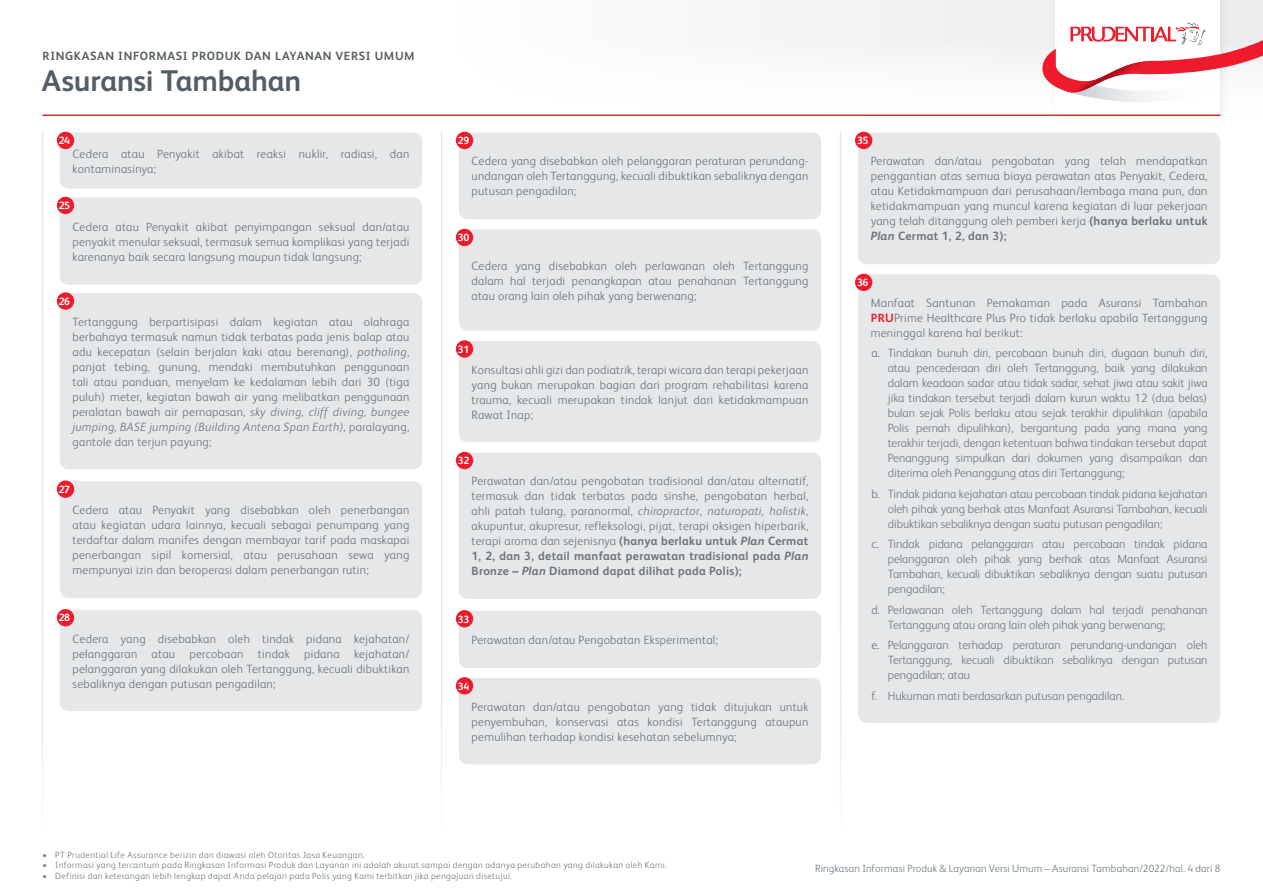
<style>
.page{position:relative;width:1263px;height:893px;background:#fff}
.page>*{position:absolute;margin:0;border:0;box-sizing:border-box;transform-origin:0 0}
.t1{font:700 30px "FS Albert Pro";color:#545d63}
.t2{font:300 12px/15px "FS Albert Pro";letter-spacing:.025em;color:#687379;text-align:justify}
.t3{font:300 12px/15px "FS Albert Pro";color:#6e7a80;text-align:justify}
.t4{font:700 12px "FS Albert Pro";letter-spacing:.05em;color:#545d63}
.t5{font:300 10.5px "FS Albert Pro";letter-spacing:.02em;color:#6e7a80}
.t6{font:700 10.5px "FS Albert Pro";letter-spacing:-.05em;color:#fff}
.t7{font:300 9px "FS Albert Pro";letter-spacing:.045em;color:#6e7a80}
.s1{font-style:italic}
.s2{font-weight:700}
.s3{font-weight:700;font-style:italic}
.s4{font-weight:700;color:#ee1b2c}
.s5{color:#687379}
</style>
<div class="page">
<div style="left:441px;top:0;width:822px;height:132px;background:#fbfcfc"></div>
<div style="left:1048px;top:0;width:183px;height:125px;background:#231f20;opacity:.08"></div>
<div style="left:1056px;top:0;width:164px;height:114px;background:#fff"></div>
<svg style="left:1042px;top:22px;width:221px;height:80px"></svg>
<hr style="left:43px;top:115px;width:1177px;height:1px;background:#ee1b2c">
<hr style="left:42px;top:132px;width:1px;height:696px;background:#e3e6e9">
<hr style="left:441px;top:132px;width:1px;height:696px;background:#e3e6e9">
<hr style="left:840px;top:132px;width:1px;height:696px;background:#e3e6e9">
<div style="left:60px;top:132px;width:362px;height:57px;background:#e6e7e9;border-radius:9px"></div>
<div style="left:57px;top:132px;width:17px;height:17px;background:#ee1b2c;border-radius:50%"></div>
<div style="left:60px;top:197px;width:362px;height:88px;background:#e6e7e9;border-radius:9px"></div>
<div style="left:57px;top:197px;width:17px;height:17px;background:#ee1b2c;border-radius:50%"></div>
<div style="left:60px;top:293px;width:362px;height:176px;background:#e6e7e9;border-radius:9px"></div>
<div style="left:57px;top:292px;width:17px;height:18px;background:#ee1b2c;border-radius:50%"></div>
<div style="left:60px;top:481px;width:362px;height:117px;background:#e6e7e9;border-radius:9px"></div>
<div style="left:57px;top:480px;width:17px;height:18px;background:#ee1b2c;border-radius:50%"></div>
<div style="left:60px;top:610px;width:362px;height:101px;background:#e6e7e9;border-radius:9px"></div>
<div style="left:57px;top:609px;width:17px;height:17px;background:#ee1b2c;border-radius:50%"></div>
<div style="left:459px;top:132px;width:362px;height:87px;background:#e6e7e9;border-radius:9px"></div>
<div style="left:456px;top:132px;width:17px;height:17px;background:#ee1b2c;border-radius:50%"></div>
<div style="left:858px;top:274px;width:362px;height:449px;background:#e6e7e9;border-radius:9px"></div>
<div style="left:855px;top:274px;width:17px;height:17px;background:#ee1b2c;border-radius:50%"></div>
<div style="left:459px;top:229px;width:362px;height:102px;background:#e6e7e9;border-radius:9px"></div>
<div style="left:456px;top:229px;width:17px;height:17px;background:#ee1b2c;border-radius:50%"></div>
<div style="left:459px;top:341px;width:362px;height:101px;background:#e6e7e9;border-radius:9px"></div>
<div style="left:456px;top:340px;width:17px;height:18px;background:#ee1b2c;border-radius:50%"></div>
<div style="left:459px;top:453px;width:362px;height:146px;background:#e6e7e9;border-radius:9px"></div>
<div style="left:456px;top:452px;width:17px;height:17px;background:#ee1b2c;border-radius:50%"></div>
<div style="left:459px;top:678px;width:362px;height:86px;background:#e6e7e9;border-radius:9px"></div>
<div style="left:456px;top:677px;width:17px;height:17px;background:#ee1b2c;border-radius:50%"></div>
<div style="left:858px;top:132px;width:362px;height:132px;background:#e6e7e9;border-radius:9px"></div>
<div style="left:855px;top:132px;width:17px;height:17px;background:#ee1b2c;border-radius:50%"></div>
<div style="left:459px;top:611px;width:362px;height:57px;background:#e6e7e9;border-radius:9px"></div>
<div style="left:456px;top:610px;width:17px;height:17px;background:#ee1b2c;border-radius:50%"></div>
<p class="t4" style="left:43px;top:48px;width:374px">RINGKASAN INFORMASI PRODUK DAN LAYANAN VERSI UMUM</p>
<h1 class="t1" style="left:42px;top:59px;width:261px">Asuransi Tambahan</h1>
<p class="t6" style="left:59px;top:133px;width:13px">24</p>
<p class="t2" style="left:73px;top:145px;width:338px">Cedera atau Penyakit akibat reaksi nuklir, radiasi, dan kontaminasinya;</p>
<p class="t6" style="left:59px;top:198px;width:13px">25</p>
<p class="t2" style="left:73px;top:218px;width:338px">Cedera atau Penyakit akibat penyimpangan seksual dan/atau penyakit menular seksual, termasuk semua komplikasi yang terjadi karenanya baik secara langsung maupun tidak langsung;</p>
<p class="t6" style="left:59px;top:294px;width:13px">26</p>
<p class="t2" style="left:73px;top:313px;width:338px">Tertanggung berpartisipasi dalam kegiatan atau olahraga berbahaya termasuk namun tidak terbatas pada jenis balap atau adu kecepatan (selain berjalan kaki atau berenang), <span class="s1">potholing</span>, panjat tebing, gunung, mendaki membutuhkan penggunaan tali atau panduan, menyelam ke kedalaman lebih dari 30 (tiga puluh) meter, kegiatan bawah air yang melibatkan penggunaan peralatan bawah air pernapasan, <span class="s1">sky diving, cliff diving, bungee jumping, BASE jumping (Building Antena Span Earth),</span> paralayang, gantole dan terjun payung;</p>
<p class="t6" style="left:59px;top:482px;width:13px">27</p>
<p class="t2" style="left:73px;top:502px;width:338px">Cedera atau Penyakit yang disebabkan oleh penerbangan atau kegiatan udara lainnya, kecuali sebagai penumpang yang terdaftar dalam manifes dengan membayar tarif pada maskapai penerbangan sipil komersial, atau perusahaan sewa yang mempunyai izin dan beroperasi dalam penerbangan rutin;</p>
<p class="t6" style="left:59px;top:610px;width:13px">28</p>
<p class="t2" style="left:73px;top:630px;width:338px">Cedera yang disebabkan oleh tindak pidana kejahatan/ pelanggaran atau percobaan tindak pidana kejahatan/ pelanggaran yang dilakukan oleh Tertanggung, kecuali dibuktikan sebaliknya dengan putusan pengadilan;</p>
<p class="t6" style="left:458px;top:133px;width:13px">29</p>
<p class="t2" style="left:472px;top:153px;width:338px">Cedera yang disebabkan oleh pelanggaran peraturan perundang&shy;undangan oleh Tertanggung, kecuali dibuktikan sebaliknya dengan putusan pengadilan;</p>
<p class="t6" style="left:458px;top:230px;width:13px">30</p>
<p class="t2" style="left:472px;top:257px;width:338px">Cedera yang disebabkan oleh perlawanan oleh Tertanggung dalam hal terjadi penangkapan atau penahanan Tertanggung atau orang lain oleh pihak yang berwenang;</p>
<p class="t6" style="left:458px;top:342px;width:13px">31</p>
<p class="t2" style="left:472px;top:361px;width:338px">Konsultasi ahli gizi dan podiatrik, terapi wicara dan terapi pekerjaan yang bukan merupakan bagian dari program rehabilitasi karena trauma, kecuali merupakan tindak lanjut dari ketidakmampuan Rawat Inap;</p>
<p class="t6" style="left:458px;top:453px;width:13px">32</p>
<p class="t2" style="left:472px;top:473px;width:338px">Perawatan dan/atau pengobatan tradisional dan/atau alternatif, termasuk dan tidak terbatas pada sinshe, pengobatan herbal, ahli patah tulang, paranormal, <span class="s1">chiropractor</span>, <span class="s1">naturopati, holistik</span>, akupuntur, akupresur, refleksologi, pijat, terapi oksigen hiperbarik, terapi aroma dan sejenisnya <span class="s2">(hanya berlaku untuk</span> <span class="s3">Plan</span> <span class="s2">Cermat 1, 2, dan 3, detail manfaat perawatan tradisional pada</span> <span class="s3">Plan </span><span class="s2">Bronze –</span> <span class="s3">Plan</span> <span class="s2">Diamond dapat dilihat pada Polis);</span></p>
<p class="t6" style="left:458px;top:611px;width:13px">33</p>
<p class="t2" style="left:472px;top:632px;width:248px">Perawatan dan/atau Pengobatan Eksperimental;</p>
<p class="t6" style="left:458px;top:679px;width:13px">34</p>
<p class="t2" style="left:472px;top:698px;width:338px">Perawatan dan/atau pengobatan yang tidak ditujukan untuk penyembuhan, konservasi atas kondisi Tertanggung ataupun pemulihan terhadap kondisi kesehatan sebelumnya;</p>
<p class="t6" style="left:857px;top:133px;width:13px">35</p>
<p class="t2" style="left:871px;top:153px;width:338px">Perawatan dan/atau pengobatan yang telah mendapatkan penggantian atas semua biaya perawatan atas Penyakit, Cedera, atau Ketidakmampuan dari perusahaan/lembaga mana pun, dan ketidakmampuan yang muncul karena kegiatan di luar pekerjaan yang telah ditanggung oleh pemberi kerja <span class="s2">(hanya berlaku untuk </span><span class="s3">Plan</span> <span class="s2">Cermat 1, 2, dan 3);</span></p>
<p class="t6" style="left:857px;top:275px;width:13px">36</p>
<p class="t2" style="left:871px;top:294px;width:338px">Manfaat Santunan Pemakaman pada Asuransi Tambahan <span class="s4">PRU</span>Prime Healthcare Plus Pro tidak berlaku apabila Tertanggung meninggal karena hal berikut:</p>
<p class="t3" style="left:888px;top:345px;width:321px;text-indent:-16px"><span class="s5">a.</span> Tindakan bunuh diri, percobaan bunuh diri, dugaan bunuh diri, atau pencederaan diri oleh Tertanggung, baik yang dilakukan dalam keadaan sadar atau tidak sadar, sehat jiwa atau sakit jiwa jika tindakan tersebut terjadi dalam kurun waktu 12 (dua belas) bulan sejak Polis berlaku atau sejak terakhir dipulihkan (apabila Polis pernah dipulihkan), bergantung pada yang mana yang terakhir terjadi, dengan ketentuan bahwa tindakan tersebut dapat Penanggung simpulkan dari dokumen yang disampaikan dan diterima oleh Penanggung atas diri Tertanggung;</p>
<p class="t3" style="left:888px;top:485px;width:321px;text-indent:-16px"><span class="s5">b.</span> Tindak pidana kejahatan atau percobaan tindak pidana kejahatan oleh pihak yang berhak atas Manfaat Asuransi Tambahan, kecuali dibuktikan sebaliknya dengan suatu putusan pengadilan;</p>
<p class="t3" style="left:888px;top:536px;width:321px;text-indent:-16px"><span class="s5">c.</span> Tindak pidana pelanggaran atau percobaan tindak pidana pelanggaran oleh pihak yang berhak atas Manfaat Asuransi Tambahan, kecuali dibuktikan sebaliknya dengan suatu putusan pengadilan;</p>
<p class="t3" style="left:888px;top:601px;width:321px;text-indent:-16px"><span class="s5">d.</span> Perlawanan oleh Tertanggung dalam hal terjadi penahanan<br>Tertanggung atau orang lain oleh pihak yang berwenang;</p>
<p class="t3" style="left:888px;top:637px;width:321px;text-indent:-16px"><span class="s5">e.</span> Pelanggaran terhadap peraturan perundang-undangan oleh Tertanggung, kecuali dibuktikan sebaliknya dengan putusan pengadilan; atau</p>
<p class="t3" style="left:871px;top:687px;width:254px"><span class="s5">f.</span> Hukuman mati berdasarkan putusan pengadilan.</p>
<p class="t7" style="left:43px;top:848px;width:324px">• PT Prudential Life Assurance berizin dan diawasi oleh Otoritas Jasa Keuangan.</p>
<p class="t7" style="left:43px;top:859px;width:626px">• Informasi yang tercantum pada Ringkasan Informasi Produk dan Layanan ini adalah akurat sampai dengan adanya perubahan yang dilakukan oleh Kami.</p>
<p class="t7" style="left:43px;top:869px;width:471px">• Definisi dan keterangan lebih lengkap dapat Anda pelajari pada Polis yang Kami terbitkan jika pengajuan disetujui.</p>
<p class="t5" style="left:815px;top:861px;width:407px">Ringkasan Informasi Produk &amp; Layanan Versi Umum – Asuransi Tambahan/2022/hal. 4 dari 8</p>
</div>
